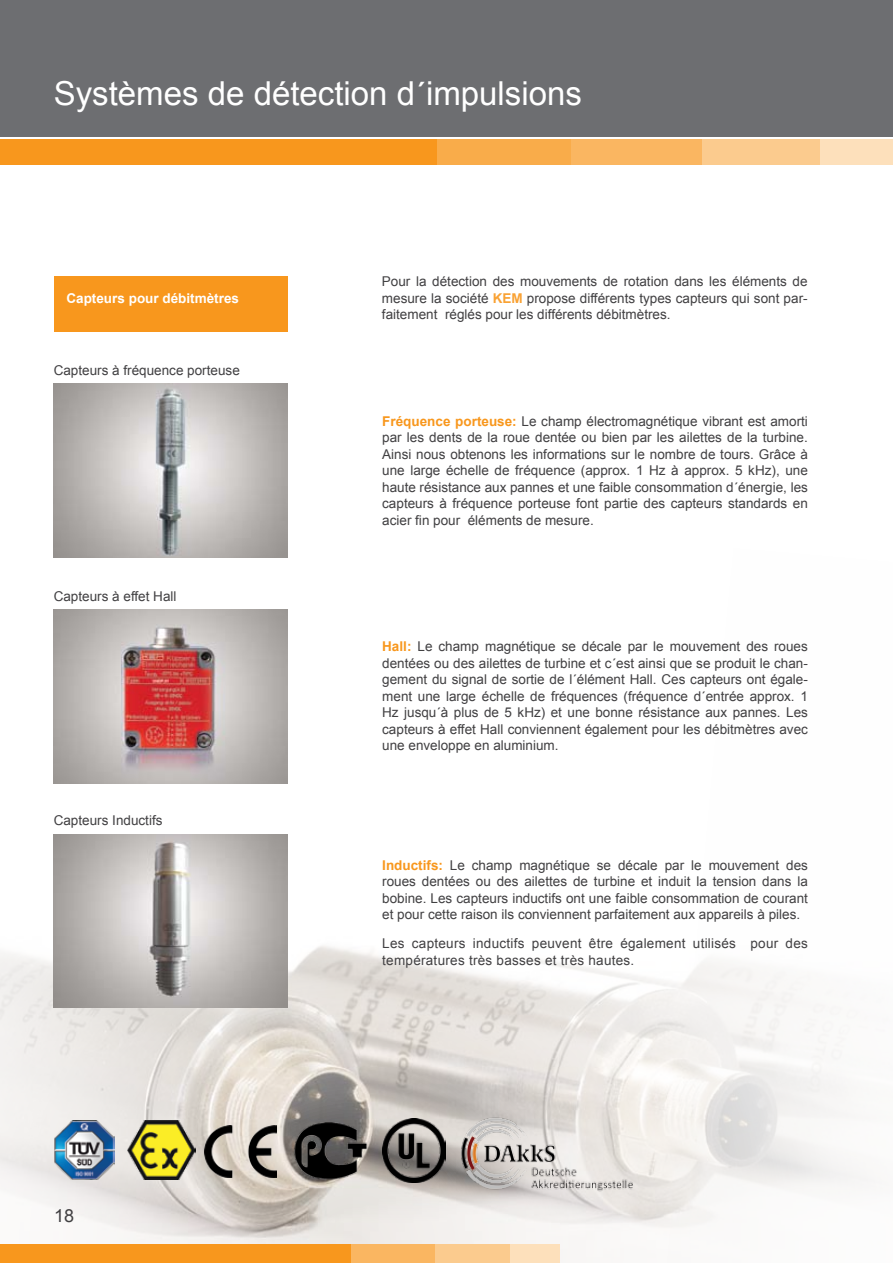
<style>
.page{position:relative;width:893px;height:1263px;background:#fff}
.page>*{position:absolute;margin:0;border:0;box-sizing:border-box;transform-origin:0 0}
.t1{font:33px "Arial";color:#fff}
.t2{font:18px "Arial";color:#414042}
.t3{font:13.5px/16.5px "Arial";color:#414042;text-align:justify}
.t4{font:13.5px/16.5px "Arial";letter-spacing:.02em;color:#414042}
.t5{font:700 13.5px "Arial";color:#fff}
.s1{font-weight:700;color:#f9a234}
.s2{font-weight:700;color:#f8971d}
</style>
<div class="page">
<img style="left:0;top:834px;width:663px;height:429px">
<div style="left:0;top:0;width:893px;height:137px;background:#6d6e71"></div>
<img style="left:54px;top:384px;width:234px;height:174px">
<img style="left:54px;top:609px;width:234px;height:174px">
<img style="left:54px;top:834px;width:234px;height:174px">
<div style="left:54px;top:276px;width:234px;height:56px;background:#f8971d"></div>
<div style="left:0;top:139px;width:893px;height:25px;background:#fde0bb"></div>
<div style="left:0;top:139px;width:819px;height:25px;background:#fbcb8e"></div>
<div style="left:0;top:139px;width:702px;height:25px;background:#fab661"></div>
<div style="left:0;top:139px;width:570px;height:25px;background:#f9ac4a"></div>
<div style="left:0;top:139px;width:437px;height:25px;background:#f8971d"></div>
<div style="left:0;top:1245px;width:559px;height:18px;background:#fde0bb"></div>
<div style="left:0;top:1245px;width:509px;height:18px;background:#fbcb8e"></div>
<div style="left:0;top:1245px;width:435px;height:18px;background:#fab661"></div>
<div style="left:0;top:1245px;width:351px;height:18px;background:#f8971d"></div>
<img style="left:55px;top:1120px;width:59px;height:60px">
<img style="left:293px;top:1123px;width:76px;height:58px">
<img style="left:382px;top:1118px;width:64px;height:64px">
<img style="left:127px;top:1121px;width:68px;height:59px">
<img style="left:204px;top:1126px;width:73px;height:51px">
<img style="left:459px;top:1114px;width:187px;height:82px">
<h1 class="t1" style="left:54px;top:72px;width:530px">Systèmes de détection d´impulsions</h1>
<p class="t5" style="left:66px;top:289px;width:174px">Capteurs pour débitmètres</p>
<p class="t3" style="left:54px;top:363px;width:188px">Capteurs à fréquence porteuse</p>
<p class="t3" style="left:54px;top:588px;width:124px">Capteurs à effet Hall</p>
<p class="t3" style="left:54px;top:813px;width:110px">Capteurs Inductifs</p>
<h2 class="t2" style="left:54px;top:1204px;width:22px">18</h2>
<p class="t3" style="left:382px;top:273px;width:427px">Pour la détection des mouvements de rotation dans les éléments de mesure la société <span class="s1">KEM</span> propose différents types capteurs qui sont par&shy;faitement réglés pour les différents débitmètres.</p>
<p class="t3" style="left:382px;top:413px;width:427px"><span class="s2">Fréquence porteuse:</span> Le champ électromagnétique vibrant est amorti par les dents de la roue dentée ou bien par les ailettes de la turbine.<br>Ainsi nous obtenons les informations sur le nombre de tours. Grâce à une large échelle de fréquence (approx. 1 Hz à approx. 5 kHz), une haute résistance aux pannes et une faible consommation d´énergie, les capteurs à fréquence porteuse font partie des capteurs standards en acier fin pour éléments de mesure.</p>
<p class="t3" style="left:382px;top:638px;width:427px"><span class="s2">Hall:</span> Le champ magnétique se décale par le mouvement des roues dentées ou des ailettes de turbine et c´est ainsi que se produit le chan&shy;gement du signal de sortie de l´élément Hall. Ces capteurs ont égale&shy;ment une large échelle de fréquences (fréquence d´entrée approx. 1<br>Hz jusqu´à plus de 5 kHz) et une bonne résistance aux pannes. Les capteurs à effet Hall conviennent également pour les débitmètres avec une enveloppe en aluminium.</p>
<p class="t3" style="left:382px;top:857px;width:427px"><span class="s2">Inductifs:</span> Le champ magnétique se décale par le mouvement des roues dentées ou des ailettes de turbine et induit la tension dans la bobine. Les capteurs inductifs ont une faible consommation de courant et pour cette raison ils conviennent parfaitement aux appareils à piles.</p>
<p class="t4" style="left:382px;top:935px;width:427px">Les capteurs inductifs peuvent être également utilisés pour des températures très basses et très hautes.</p>
</div>
